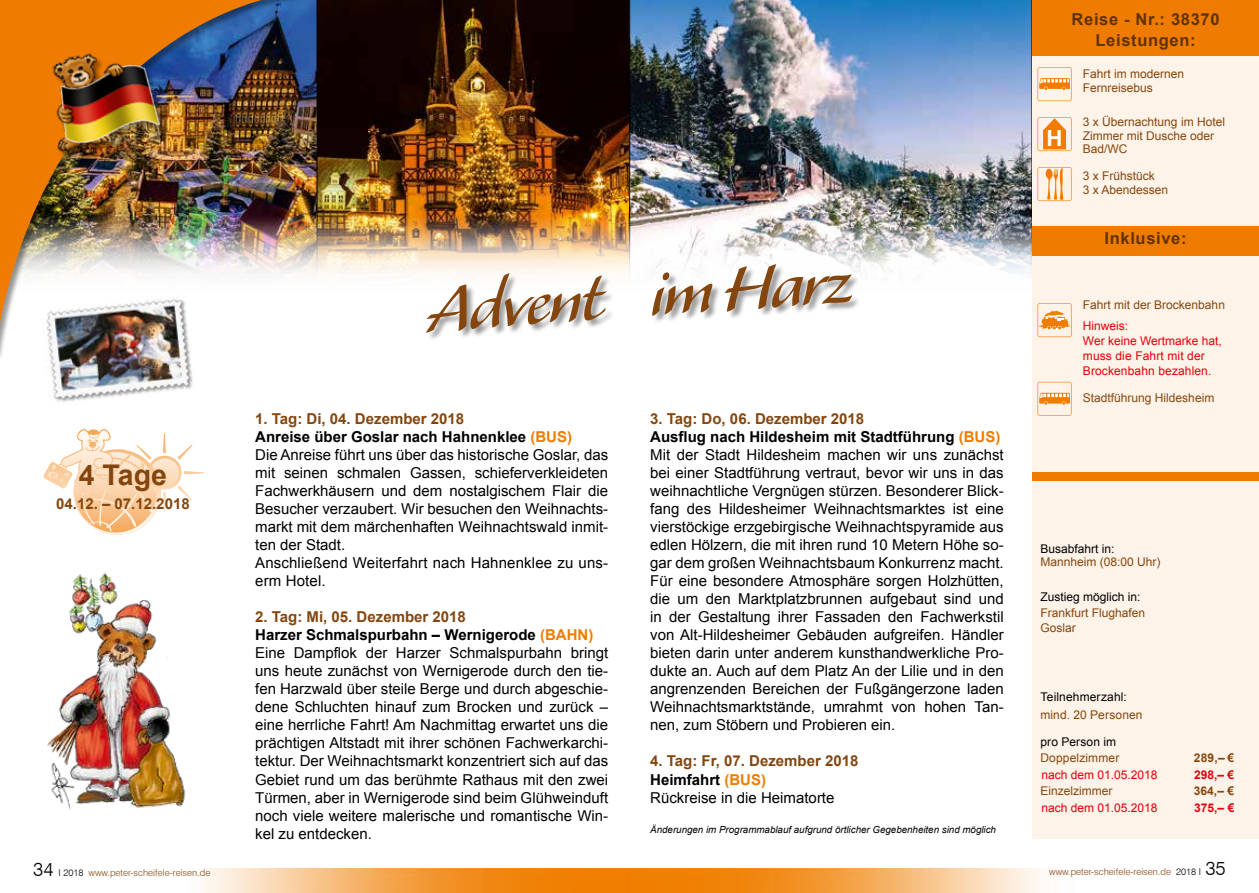
<style>
.page{position:relative;width:1259px;height:893px;background:#fff}
.page>*{position:absolute;margin:0;border:0;box-sizing:border-box;transform-origin:0 0}
.t1{font:79.5px "Alexa";color:#84460e}
.t2{font:700 28.5px "Arial";color:#84460e}
.t3{font:700 22.2px "Arial";color:#fff}
.t4{font:700 16.5px "Arial";letter-spacing:.04em;color:#5f3200}
.t5{font:15px/18px "Arial";color:#000}
.t6{font:700 15px/18px "Arial";color:#84460e}
.t7{font:12px/13.5px "Arial";color:#84460e}
.t8{font:12px/15px "Arial";color:#e3000b}
.t9{font:12px "Arial";color:#000}
.t10{font:700 12px "Arial";letter-spacing:.01em;color:#84460e}
.t11{font:700 12px "Arial";color:#e3000b}
.t12{font:italic 9.75px "Arial";color:#000}
.t13{font:300 9.45px "Swiss 721 BT";color:#84460e}
.s1{font-weight:700;color:#84460e}
.s2{font-weight:700}
.s3{font-weight:700;color:#ef7c00}
.s4{color:#000}
.s5{color:#ef7c00}
.s6{font-weight:400;color:#000}
.s7{font-size:19.2px;color:#000}
</style>
<div class="page">
<img style="left:201px;top:868px;width:841px;height:25px">
<svg style="left:43px;top:429px;width:161px;height:106px"></svg>
<img style="left:47px;top:572px;width:138px;height:238px">
<img style="left:338px;top:0;width:291px;height:214px">
<img style="left:629px;top:0;width:403px;height:214px">
<img style="left:338px;top:214px;width:694px;height:59px">
<div style="left:0;top:0;width:338px;height:360px;background:#000;opacity:.4"></div>
<img style="left:0;top:0;width:329px;height:352px">
<img style="left:28px;top:35px;width:145px;height:131px">
<img style="left:39px;top:294px;width:161px;height:108px">
<div style="left:1032px;top:0;width:227px;height:839px;background:#fef3e8"></div>
<div style="left:1032px;top:0;width:227px;height:55px;background:#ef7c00"></div>
<div style="left:1032px;top:226px;width:227px;height:30px;background:#ef7c00"></div>
<div style="left:1032px;top:472px;width:227px;height:8px;background:#ef7c00"></div>
<svg style="left:1037px;top:67px;width:34px;height:34px"></svg>
<svg style="left:1037px;top:117px;width:34px;height:34px"></svg>
<svg style="left:1037px;top:167px;width:34px;height:34px"></svg>
<svg style="left:1037px;top:303px;width:34px;height:34px"></svg>
<svg style="left:1037px;top:382px;width:34px;height:34px"></svg>
<div style="left:426px;top:265px;width:434px;height:76px;background:#000;opacity:.4"></div>
<p class="t4" style="left:1071px;top:8px;width:149px">Reise - Nr.: 38370</p>
<h2 class="t2" style="left:79px;top:456px;width:90px">4 Tage</h2>
<p class="t6" style="left:56px;top:495px;width:135px">04.12. – 07.12.2018</p>
<h1 class="t1" style="left:423px;top:272px;width:429px;rotate:-4deg">Advent im Harz</h1>
<p class="t5" style="left:255px;top:410px;width:354px"><span class="s1">1. Tag: Di, 04. Dezember 2018<br></span><span class="s2">Anreise über Goslar nach Hahnenklee</span> <span class="s3">(BUS)<br></span>Die Anreise führt uns über das historische Goslar, das mit seinen schmalen Gassen, schieferverkleideten Fachwerkhäusern und dem nostalgischem Flair die Besucher verzaubert. Wir besuchen den Weihnachts&shy;markt mit dem märchenhaften Weihnachtswald inmit&shy;ten der Stadt.<br>Anschließend Weiterfahrt nach Hahnenklee zu uns&shy;erm Hotel.</p>
<p class="t5" style="left:255px;top:608px;width:354px"><span class="s1">2. Tag: Mi, 05. Dezember 2018<br></span><span class="s2">Harzer Schmalspurbahn – Wernigerode</span> <span class="s3">(BAHN)<br></span>Eine Dampflok der Harzer Schmalspurbahn bringt uns heute zunächst von Wernigerode durch den tie&shy;fen Harzwald über steile Berge und durch abgeschie&shy;dene Schluchten hinauf zum Brocken und zurück – eine herrliche Fahrt! Am Nachmittag erwartet uns die prächtigen Altstadt mit ihrer schönen Fachwerkarchi&shy;tektur. Der Weihnachtsmarkt konzentriert sich auf das Gebiet rund um das berühmte Rathaus mit den zwei Türmen, aber in Wernigerode sind beim Glühweinduft noch viele weitere malerische und romantische Win&shy;kel zu entdecken.</p>
<p class="t5" style="left:650px;top:410px;width:355px"><span class="s1">3. Tag: Do, 06. Dezember 2018<br></span><span class="s2">Ausflug nach Hildesheim mit Stadtführung</span> <span class="s3">(BUS)<br></span>Mit der Stadt Hildesheim machen wir uns zunächst bei einer Stadtführung vertraut, bevor wir uns in das weihnachtliche Vergnügen stürzen. Besonderer Blick&shy;fang des Hildesheimer Weihnachtsmarktes ist eine vierstöckige erzgebirgische Weihnachtspyramide aus edlen Hölzern, die mit ihren rund 10 Metern Höhe so&shy;gar dem großen Weihnachtsbaum Konkurrenz macht.<br>Für eine besondere Atmosphäre sorgen Holzhütten, die um den Marktplatzbrunnen aufgebaut sind und in der Gestaltung ihrer Fassaden den Fachwerkstil von Alt-Hildesheimer Gebäuden aufgreifen. Händler bieten darin unter anderem kunsthandwerkliche Pro&shy;dukte an. Auch auf dem Platz An der Lilie und in den angrenzenden Bereichen der Fußgängerzone laden Weihnachtsmarktstände, umrahmt von hohen Tan&shy;nen, zum Stöbern und Probieren ein.</p>
<p class="t6" style="left:650px;top:753px;width:210px">4. Tag: Fr, 07. Dezember 2018<br><span class="s4">Heimfahrt</span> <span class="s5">(BUS)<br></span><span class="s6">Rückreise in die Heimatorte</span></p>
<p class="t12" style="left:650px;top:823px;width:347px">Änderungen im Programmablauf aufgrund örtlicher Gegebenheiten sind möglich</p>
<h3 class="t3" style="left:1046px;top:123px;width:18px">H</h3>
<p class="t4" style="left:1095px;top:29px;width:102px">Leistungen:</p>
<p class="t7" style="left:1083px;top:67px;width:103px">Fahrt im modernen<br>Fernreisebus</p>
<p class="t7" style="left:1083px;top:115px;width:144px">3 x Übernachtung im Hotel<br>Zimmer mit Dusche oder<br>Bad/WC</p>
<p class="t7" style="left:1083px;top:169px;width:87px">3 x Frühstück<br>3 x Abendessen</p>
<p class="t4" style="left:1104px;top:228px;width:84px">Inklusive:</p>
<p class="t7" style="left:1083px;top:298px;width:144px">Fahrt mit der Brockenbahn</p>
<p class="t8" style="left:1083px;top:318px;width:140px">Hinweis:<br>Wer keine Wertmarke hat, muss die Fahrt mit der<br>Brockenbahn bezahlen.</p>
<p class="t7" style="left:1083px;top:391px;width:133px">Stadtführung Hildesheim</p>
<p class="t9" style="left:1040px;top:541px;width:76px">Busabfahrt in:</p>
<p class="t7" style="left:1040px;top:555px;width:122px">Mannheim (08:00 Uhr)</p>
<p class="t9" style="left:1040px;top:589px;width:102px">Zustieg möglich in:</p>
<p class="t7" style="left:1040px;top:605px;width:106px;line-height:15.8px">Frankfurt Flughafen<br>Goslar</p>
<p class="t9" style="left:1040px;top:688px;width:88px">Teilnehmerzahl:</p>
<p class="t7" style="left:1040px;top:708px;width:104px">mind. 20 Personen</p>
<p class="t9" style="left:1040px;top:733px;width:77px">pro Person im</p>
<p class="t7" style="left:1040px;top:751px;width:80px">Doppelzimmer</p>
<p class="t10" style="left:1193px;top:750px;width:42px">289,– €</p>
<p class="t8" style="left:1041px;top:767px;width:118px">nach dem 01.05.2018</p>
<p class="t11" style="left:1194px;top:766px;width:42px">298,– €</p>
<p class="t7" style="left:1040px;top:784px;width:73px">Einzelzimmer</p>
<p class="t10" style="left:1194px;top:783px;width:42px">364,– €</p>
<p class="t8" style="left:1041px;top:800px;width:118px">nach dem 01.05.2018</p>
<p class="t11" style="left:1194px;top:799px;width:42px">375,– €</p>
<p class="t13" style="left:33px;top:867px;width:179px"><span class="s7">34</span> <span class="s4">I 2018</span> www.peter-scheifele-reisen.de</p>
<p class="t13" style="left:1049px;top:866px;width:178px">www.peter-scheifele-reisen.de <span class="s4">2018 I</span> <span class="s7">35</span></p>
</div>
